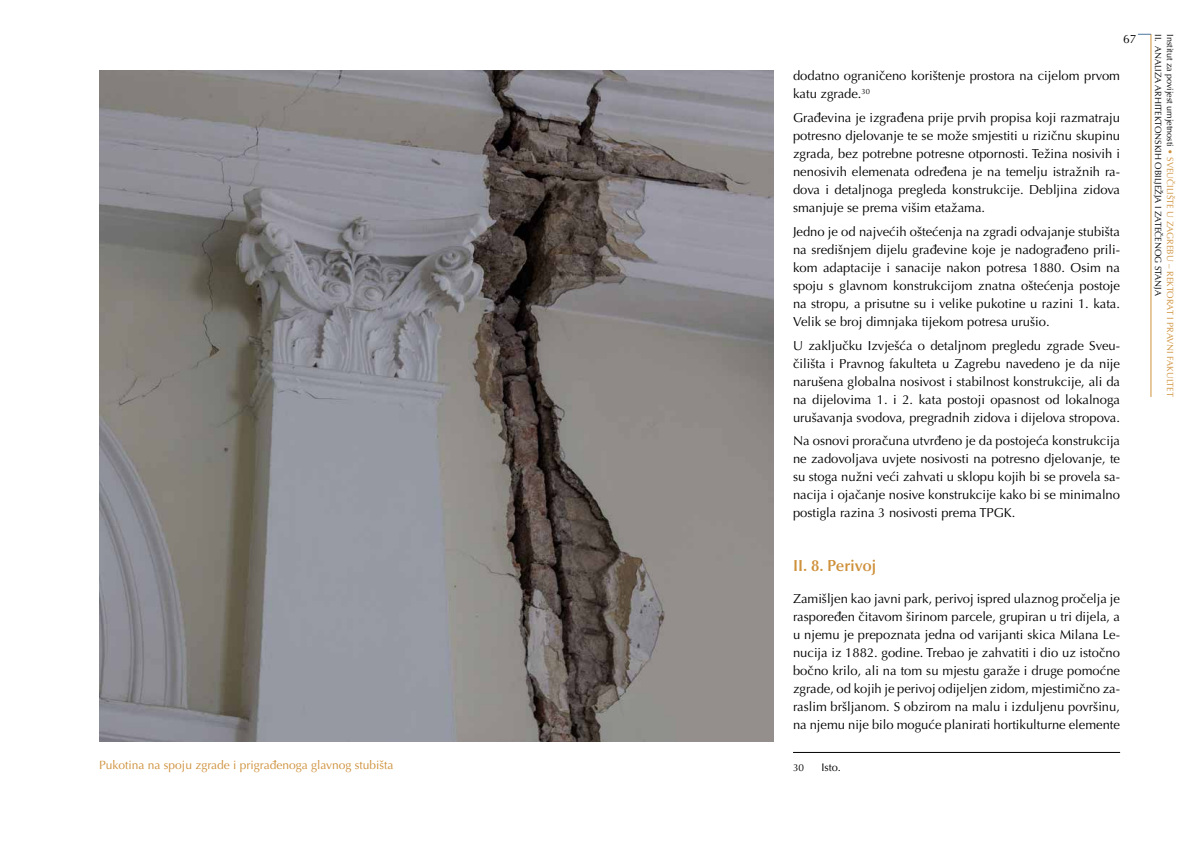
<style>
.page{position:relative;width:1191px;height:842px;background:#fff}
.page>*{position:absolute;margin:0;border:0;box-sizing:border-box;transform-origin:0 0}
.t1{font:600 16px "Optima LT Pro";color:#ce9039}
.t2{font:13px/18px "Optima LT Pro";color:#000;text-align:justify}
.t3{font:12px "Optima LT Pro";color:#ce9039}
.t4{font:12px "Optima LT Pro";color:#000}
.t5{font:11px "Optima LT Pro";color:#000}
.t6{font:10px "Optima LT Pro";color:#000}
.t7{font:9px/11.8px "Optima LT Pro";color:#000}
.s1{color:#ce9039}
</style>
<div class="page">
<hr style="left:1150px;top:34px;width:1px;height:363px;background:#ce9039">
<svg style="left:1137px;top:34px;width:14px;height:1px"></svg>
<hr style="left:793px;top:752px;width:327px;height:1px;background:#000">
<img style="left:99px;top:71px;width:674px;height:670px">
<p class="t4" style="left:1123px;top:31px;width:15px">67</p>
<p class="t7" style="left:1176px;top:34px;width:364px;rotate:90deg">Institut za povijest umjetnosti <span class="s1">• SVEUČILIŠTE U ZAGREBU – REKTORAT I PRAVNI FAKULTET<br></span>II. ANALIZA ARHITEKTONSKIH OBILJEŽJA I ZATEČENOG STANJA</p>
<p class="t2" style="left:793px;top:67px;width:328px">dodatno ograničeno korištenje prostora na cijelom prvom katu zgrade.<sup>30</sup></p>
<p class="t2" style="left:793px;top:109px;width:328px">Građevina je izgrađena prije prvih propisa koji razmatraju potresno djelovanje te se može smjestiti u rizičnu skupinu zgrada, bez potrebne potresne otpornosti. Težina nosivih i nenosivih elemenata određena je na temelju istražnih ra&shy;dova i detaljnoga pregleda konstrukcije. Debljina zidova smanjuje se prema višim etažama.</p>
<p class="t2" style="left:793px;top:222px;width:328px">Jedno je od najvećih oštećenja na zgradi odvajanje stubišta na središnjem dijelu građevine koje je nadograđeno prili&shy;kom adaptacije i sanacije nakon potresa 1880. Osim na spoju s glavnom konstrukcijom znatna oštećenja postoje na stropu, a prisutne su i velike pukotine u razini 1. kata.<br>Velik se broj dimnjaka tijekom potresa urušio.</p>
<p class="t2" style="left:793px;top:336px;width:328px">U zaključku Izvješća o detaljnom pregledu zgrade Sveu&shy;čilišta i Pravnog fakulteta u Zagrebu navedeno je da nije narušena globalna nosivost i stabilnost konstrukcije, ali da na dijelovima 1. i 2. kata postoji opasnost od lokalnoga urušavanja svodova, pregradnih zidova i dijelova stropova.</p>
<p class="t2" style="left:793px;top:432px;width:328px">Na osnovi proračuna utvrđeno je da postojeća konstrukcija ne zadovoljava uvjete nosivosti na potresno djelovanje, te su stoga nužni veći zahvati u sklopu kojih bi se provela sa&shy;nacija i ojačanje nosive konstrukcije kako bi se minimalno postigla razina 3 nosivosti prema TPGK.</p>
<p class="t1" style="left:793px;top:556px;width:84px">II. 8. Perivoj</p>
<p class="t2" style="left:793px;top:590px;width:328px">Zamišljen kao javni park, perivoj ispred ulaznog pročelja je raspoređen čitavom širinom parcele, grupiran u tri dijela, a u njemu je prepoznata jedna od varijanti skica Milana Le&shy;nucija iz 1882. godine. Trebao je zahvatiti i dio uz istočno bočno krilo, ali na tom su mjestu garaže i druge pomoćne zgrade, od kojih je perivoj odijeljen zidom, mjestimično za&shy;raslim bršljanom. S obzirom na malu i izduljenu površinu, na njemu nije bilo moguće planirati hortikulturne elemente</p>
<p class="t3" style="left:99px;top:758px;width:296px">Pukotina na spoju zgrade i prigrađenoga glavnog stubišta</p>
<p class="t6" style="left:793px;top:761px;width:13px">30</p>
<p class="t5" style="left:821px;top:760px;width:21px">Isto.</p>
</div>
